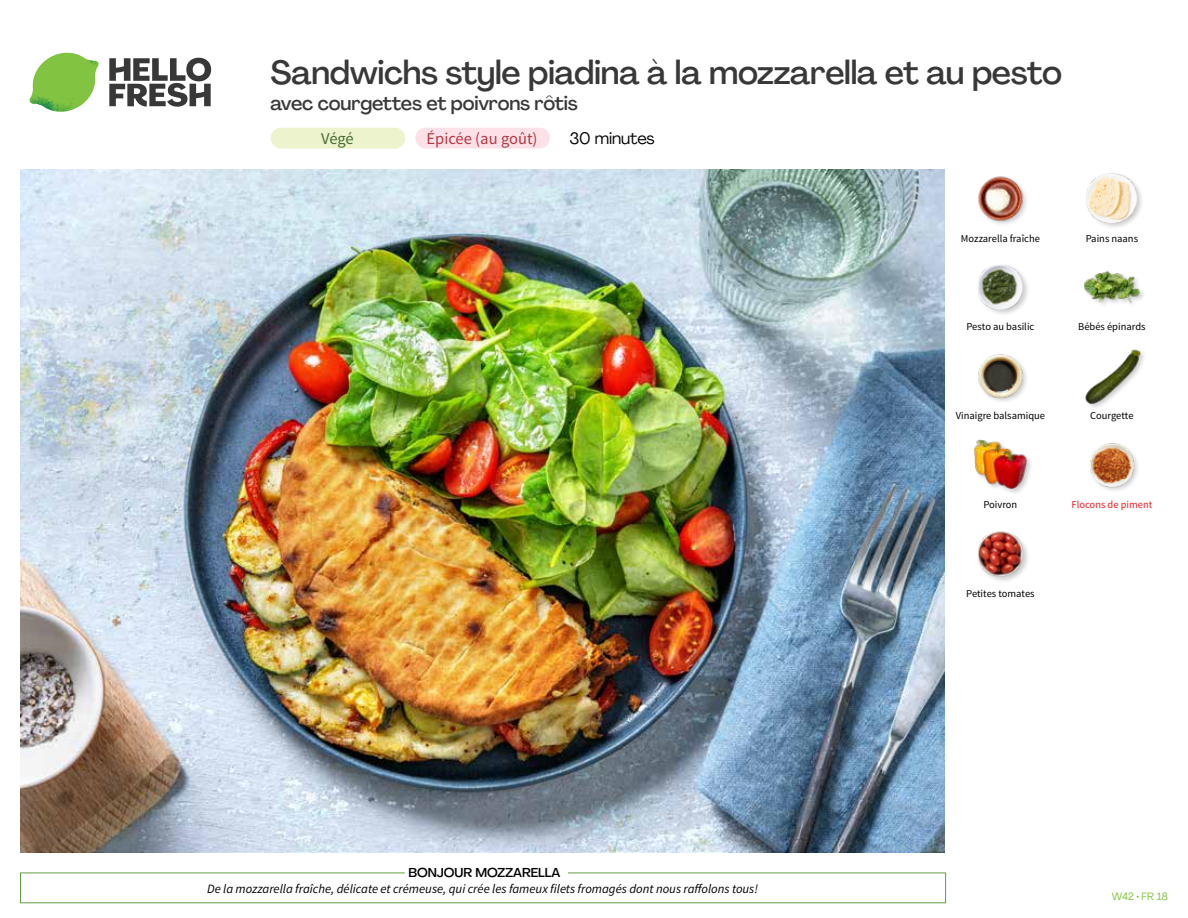
<style>
.page{position:relative;width:1188px;height:918px;background:#fff}
.page>*{position:absolute;margin:0;border:0;box-sizing:border-box;transform-origin:0 0}
.t1{font:500 33px "Agrandir";letter-spacing:-.01em;color:#383839}
.t2{font:500 19.5px "Agrandir";letter-spacing:-.01em;color:#383839}
.t3{font:16.5px "Source Sans Pro";color:#b33841}
.t4{font:16.5px "Agrandir";letter-spacing:-.01em;color:#000}
.t5{font:16.5px "Source Sans Pro";color:#476b32}
.t6{font:italic 12.75px "Source Sans Pro";color:#000}
.t7{font:500 12.75px "Agrandir";color:#000}
.t8{font:10.5px "Source Sans Pro";color:#000}
.t9{font:10.5px "Source Sans Pro";color:#ed1d24}
.t10{font:10.5px "Agrandir";color:#82c341}
</style>
<div class="page">
<div style="left:271px;top:128px;width:134px;height:21px;background:#edf3cd;border-radius:10px"></div>
<div style="left:415px;top:128px;width:135px;height:21px;background:#fce1e9;border-radius:10px"></div>
<svg style="left:109px;top:57px;width:102px;height:50px"></svg>
<svg style="left:34px;top:53px;width:62px;height:40px"></svg>
<img style="left:67px;top:53px;width:32px;height:26px">
<img style="left:33px;top:75px;width:59px;height:11px">
<img style="left:29px;top:79px;width:61px;height:33px">
<img style="left:65px;top:86px;width:27px;height:25px">
<div style="left:20px;top:873px;width:926px;height:30px;border:1px solid #609f43"></div>
<div style="left:405px;top:865px;width:163px;height:15px;background:#fff"></div>
<img style="left:21px;top:170px;width:924px;height:682px">
<div style="left:977px;top:530px;width:54px;height:54px;background:#000;opacity:.2"></div>
<img style="left:977px;top:531px;width:46px;height:46px">
<img style="left:1090px;top:443px;width:48px;height:48px">
<div style="left:973px;top:439px;width:60px;height:57px;background:#000;opacity:.2"></div>
<img style="left:974px;top:439px;width:53px;height:51px">
<div style="left:1084px;top:348px;width:63px;height:62px;background:#000;opacity:.2"></div>
<img style="left:1084px;top:348px;width:57px;height:57px">
<img style="left:978px;top:354px;width:49px;height:48px">
<div style="left:1083px;top:270px;width:64px;height:40px;background:#000;opacity:.2"></div>
<img style="left:1083px;top:270px;width:58px;height:40px">
<div style="left:977px;top:263px;width:53px;height:54px;background:#000;opacity:.2"></div>
<img style="left:978px;top:265px;width:45px;height:45px">
<div style="left:1085px;top:172px;width:59px;height:58px;background:#000;opacity:.2"></div>
<img style="left:1086px;top:172px;width:52px;height:52px">
<img style="left:978px;top:176px;width:49px;height:48px">
<h1 class="t1" style="left:271px;top:52px;width:793px">Sandwichs style piadina à la mozzarella et au pesto</h1>
<h2 class="t2" style="left:271px;top:91px;width:309px">avec courgettes et poivrons rôtis</h2>
<h3 class="t3" style="left:427px;top:129px;width:113px">Épicée (au goût)</h3>
<h3 class="t4" style="left:570px;top:128px;width:87px">30 minutes</h3>
<h3 class="t5" style="left:321px;top:129px;width:34px">Végé</h3>
<p class="t8" style="left:961px;top:232px;width:80px">Mozzarella fraîche</p>
<p class="t8" style="left:1086px;top:232px;width:54px">Pains naans</p>
<p class="t8" style="left:967px;top:320px;width:69px">Pesto au basilic</p>
<p class="t8" style="left:1078px;top:320px;width:69px">Bébés épinards</p>
<p class="t8" style="left:956px;top:409px;width:91px">Vinaigre balsamique</p>
<p class="t8" style="left:1090px;top:409px;width:45px">Courgette</p>
<p class="t8" style="left:983px;top:498px;width:35px">Poivron</p>
<p class="t9" style="left:1072px;top:498px;width:82px">Flocons de piment</p>
<p class="t7" style="left:408px;top:864px;width:154px">BONJOUR MOZZARELLA</p>
<p class="t6" style="left:207px;top:881px;width:552px">De la mozzarella fraîche, délicate et crémeuse, qui crée les fameux filets fromagés dont nous raffolons tous!</p>
<p class="t8" style="left:966px;top:587px;width:70px">Petites tomates</p>
<p class="t10" style="left:1112px;top:890px;width:58px">W42 • FR 18</p>
</div>
